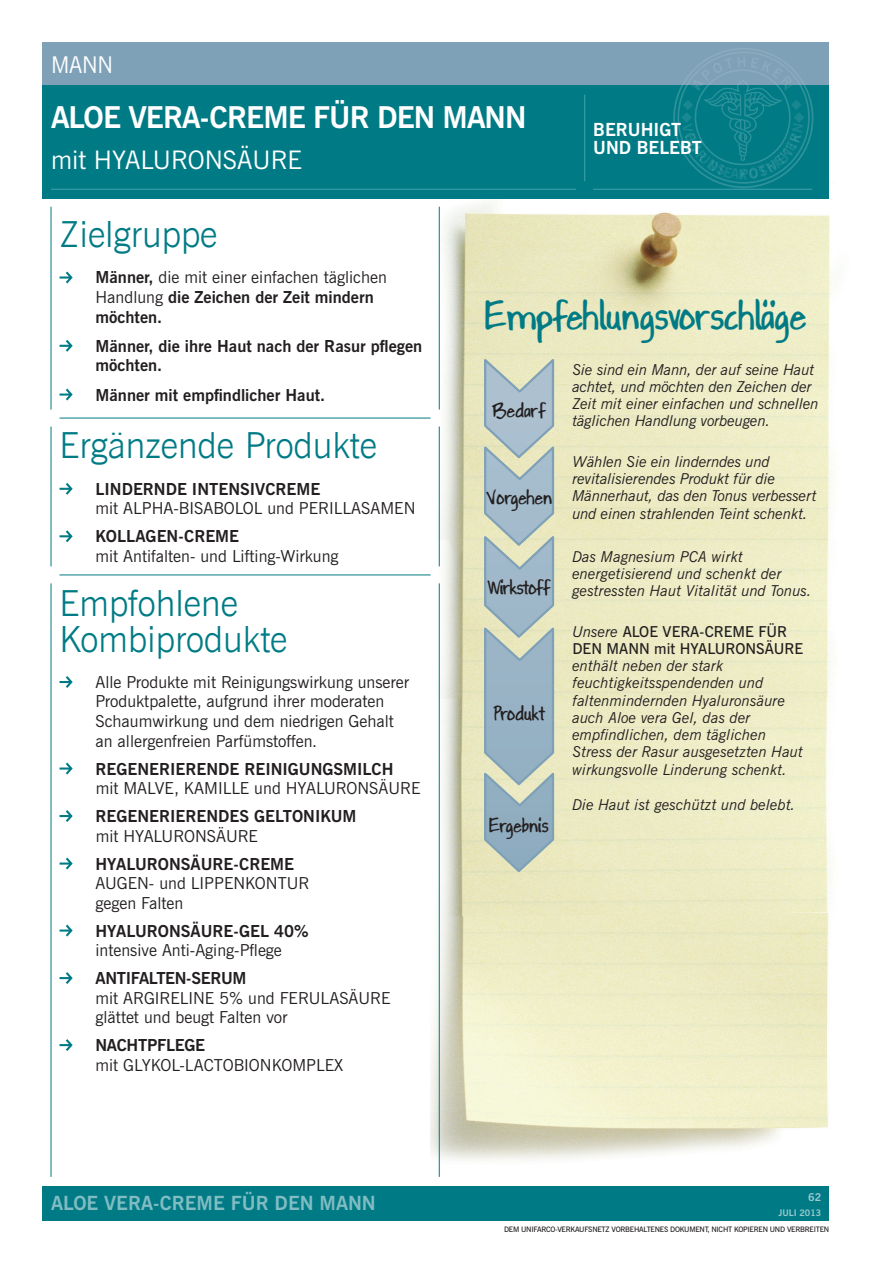
<style>
.page{position:relative;width:893px;height:1263px;background:#fff}
.page>*{position:absolute;margin:0;border:0;box-sizing:border-box;transform-origin:0 0}
.t1{font:45px "Gapstown AH";letter-spacing:-.03em;color:#007b85}
.t2{font:300 36px "News Gothic BT";color:#007b85}
.t3{font:700 30px "News Gothic BT";letter-spacing:-.03em;color:#fff}
.t4{font:25.5px "News Gothic BT";color:#fff}
.t5{font:23.1px "News Gothic BT";color:#fff;scale:.95 1}
.t6{font:22.5px "Gapstown AH";letter-spacing:-.025em;color:#231f20}
.t7{font:22.5px "Gapstown AH";letter-spacing:-.05em;color:#231f20}
.t8{font:700 19.5px "News Gothic BT";color:#81bcc3}
.t9{font:700 18px "News Gothic BT";color:#fff}
.t10{font:16.5px/19.5px "News Gothic BT";color:#231f20}
.t11{font:700 16.5px/19.5px "News Gothic BT";color:#231f20}
.t12{font:700 16.5px "News Gothic BT";letter-spacing:-.02em;color:#231f20}
.t13{font:italic 15px/17.2px "News Gothic BT";color:#231f20}
.t14{font:700 10.8px "News Gothic BT";color:#9dcad1}
.t15{font:700 9px "News Gothic BT";color:#9dcad1}
.t16{font:600 7.5px "News Gothic BT";letter-spacing:-.03em;color:#231f20}
.s1{font-weight:400}
.s2{font-weight:600;font-style:normal}
</style>
<div class="page">
<img style="left:431px;top:198px;width:404px;height:967px">
<div style="left:43px;top:85px;width:786px;height:113px;background:#007b85"></div>
<div style="left:43px;top:1186px;width:786px;height:34px;background:#007b85"></div>
<div style="left:43px;top:43px;width:786px;height:42px;background:#7ea1b7"></div>
<svg style="left:673px;top:48px;width:140px;height:141px"></svg>
<hr style="left:584px;top:95px;width:1px;height:86px;background:#43a3ad">
<hr style="left:51px;top:207px;width:1px;height:203px;background:#007b85">
<hr style="left:51px;top:426px;width:1px;height:140px;background:#007b85">
<hr style="left:51px;top:583px;width:1px;height:594px;background:#007b85">
<hr style="left:439px;top:207px;width:1px;height:203px;background:#007b85">
<hr style="left:439px;top:426px;width:1px;height:140px;background:#007b85">
<hr style="left:439px;top:583px;width:1px;height:594px;background:#007b85">
<hr style="left:59px;top:574px;width:372px;height:1px;background:#007b85">
<hr style="left:60px;top:418px;width:371px;height:1px;background:#007b85">
<hr style="left:593px;top:189px;width:219px;height:1px;background:#43a3ad">
<hr style="left:51px;top:189px;width:525px;height:1px;background:#43a3ad">
<svg style="left:60px;top:676px;width:13px;height:12px"></svg>
<svg style="left:60px;top:762px;width:13px;height:12px"></svg>
<svg style="left:60px;top:810px;width:13px;height:12px"></svg>
<svg style="left:60px;top:857px;width:13px;height:12px"></svg>
<svg style="left:60px;top:924px;width:13px;height:12px"></svg>
<svg style="left:60px;top:972px;width:13px;height:12px"></svg>
<svg style="left:60px;top:1039px;width:13px;height:12px"></svg>
<svg style="left:60px;top:483px;width:13px;height:12px"></svg>
<svg style="left:60px;top:530px;width:13px;height:12px"></svg>
<svg style="left:60px;top:272px;width:13px;height:11px"></svg>
<svg style="left:60px;top:340px;width:13px;height:12px"></svg>
<svg style="left:60px;top:389px;width:13px;height:11px"></svg>
<svg style="left:482px;top:355px;width:73px;height:519px;background:#acc0c3"></svg>
<p class="t5" style="left:51px;top:50px;width:67px">MANN</p>
<p class="t3" style="left:51px;top:99px;width:477px">ALOE VERA-CREME FÜR DEN MANN</p>
<p class="t4" style="left:51px;top:144px;width:252px">mit HYALURONSÄURE</p>
<p class="t2" style="left:60px;top:212px;width:159px">Zielgruppe</p>
<p class="t9" style="left:593px;top:119px;width:90px">BERUHIGT</p>
<p class="t9" style="left:593px;top:137px;width:110px">UND BELEBT</p>
<p class="t11" style="left:95px;top:268px;width:293px">Männer, <span class="s1">die mit einer einfachen täglichen<br>Handlung</span> die Zeichen der Zeit mindern möchten.</p>
<p class="t11" style="left:95px;top:336px;width:328px">Männer, die ihre Haut nach der Rasur pflegen möchten.</p>
<p class="t11" style="left:95px;top:385px;width:231px">Männer mit empfindlicher Haut.</p>
<p class="t2" style="left:60px;top:424px;width:319px">Ergänzende Produkte</p>
<p class="t11" style="left:95px;top:479px;width:226px">LINDERNDE INTENSIVCREME</p>
<p class="t10" style="left:95px;top:498px;width:321px">mit ALPHA-BISABOLOL und PERILLASAMEN</p>
<p class="t11" style="left:95px;top:526px;width:145px">KOLLAGEN-CREME</p>
<p class="t10" style="left:95px;top:546px;width:245px">mit Antifalten- und Lifting-Wirkung</p>
<p class="t2" style="left:60px;top:581px;width:180px">Empfohlene</p>
<p class="t2" style="left:60px;top:617px;width:229px">Kombiprodukte</p>
<p class="t10" style="left:95px;top:672px;width:315px">Alle Produkte mit Reinigungswirkung unserer<br>Produktpalette, aufgrund ihrer moderaten</p>
<p class="t10" style="left:95px;top:711px;width:300px">Schaumwirkung und dem niedrigen Gehalt</p>
<p class="t10" style="left:95px;top:731px;width:223px">an allergenfreien Parfümstoffen.</p>
<p class="t11" style="left:95px;top:759px;width:300px">REGENERIERENDE REINIGUNGSMILCH</p>
<p class="t10" style="left:96px;top:778px;width:326px">mit MALVE, KAMILLE und HYALURONSÄURE</p>
<p class="t11" style="left:95px;top:806px;width:262px">REGENERIERENDES GELTONIKUM</p>
<p class="t10" style="left:96px;top:826px;width:164px">mit HYALURONSÄURE</p>
<p class="t11" style="left:95px;top:854px;width:200px">HYALURONSÄURE-CREME</p>
<p class="t10" style="left:95px;top:873px;width:215px">AUGEN- und LIPPENKONTUR</p>
<p class="t10" style="left:95px;top:893px;width:89px">gegen Falten</p>
<p class="t11" style="left:95px;top:921px;width:215px">HYALURONSÄURE-GEL 40%</p>
<p class="t10" style="left:95px;top:940px;width:188px">intensive Anti-Aging-Pflege</p>
<p class="t12" style="left:95px;top:968px;width:152px">ANTIFALTEN-SERUM</p>
<p class="t10" style="left:95px;top:988px;width:297px">mit ARGIRELINE 5% und FERULASÄURE</p>
<p class="t10" style="left:95px;top:1007px;width:194px">glättet und beugt Falten vor</p>
<p class="t12" style="left:95px;top:1035px;width:111px">NACHTPFLEGE</p>
<p class="t10" style="left:95px;top:1055px;width:249px">mit GLYKOL-LACTOBIONKOMPLEX</p>
<p class="t8" style="left:51px;top:1191px;width:326px">ALOE VERA-CREME FÜR DEN MANN</p>
<p class="t1" style="left:485px;top:290px;width:324px">Empfehlungsvorschläge</p>
<p class="t6" style="left:492px;top:398px;width:56px">Bedarf</p>
<p class="t6" style="left:486px;top:485px;width:68px">Vorgehen</p>
<p class="t7" style="left:487px;top:575px;width:65px">Wirkstoff</p>
<p class="t6" style="left:493px;top:701px;width:54px">Produkt</p>
<p class="t6" style="left:489px;top:812px;width:61px">Ergebnis</p>
<p class="t13" style="left:572px;top:360px;width:248px">Sie sind ein Mann, der auf seine Haut achtet, und möchten den Zeichen der Zeit mit einer einfachen und schnellen täglichen Handlung vorbeugen.</p>
<p class="t13" style="left:572px;top:453px;width:246px">Wählen Sie ein linderndes und revitalisierendes Produkt für die Männerhaut, das den Tonus verbessert und einen strahlenden Teint schenkt.</p>
<p class="t13" style="left:572px;top:547px;width:241px">Das Magnesium PCA wirkt energetisierend und schenkt der gestressten Haut Vitalität und Tonus.</p>
<p class="t13" style="left:572px;top:622px;width:232px">Unsere <span class="s2">ALOE VERA-CREME FÜR<br>DEN MANN mit HYALURONSÄURE </span>enthält neben der stark feuchtigkeitsspendenden und faltenmindernden Hyaluronsäure auch Aloe vera Gel, das der empfindlichen, dem täglichen<br>Stress der Rasur ausgesetzten Haut wirkungsvolle Linderung schenkt.</p>
<p class="t13" style="left:572px;top:796px;width:225px">Die Haut ist geschützt und belebt.</p>
<p class="t14" style="left:808px;top:1191px;width:15px">62</p>
<p class="t15" style="left:778px;top:1207px;width:44px">JULI 2013</p>
<p class="t16" style="left:504px;top:1225px;width:327px">DEM UNIFARCO-VERKAUFSNETZ VORBEHALTENES DOKUMENT, NICHT KOPIEREN UND VERBREITEN</p>
</div>
